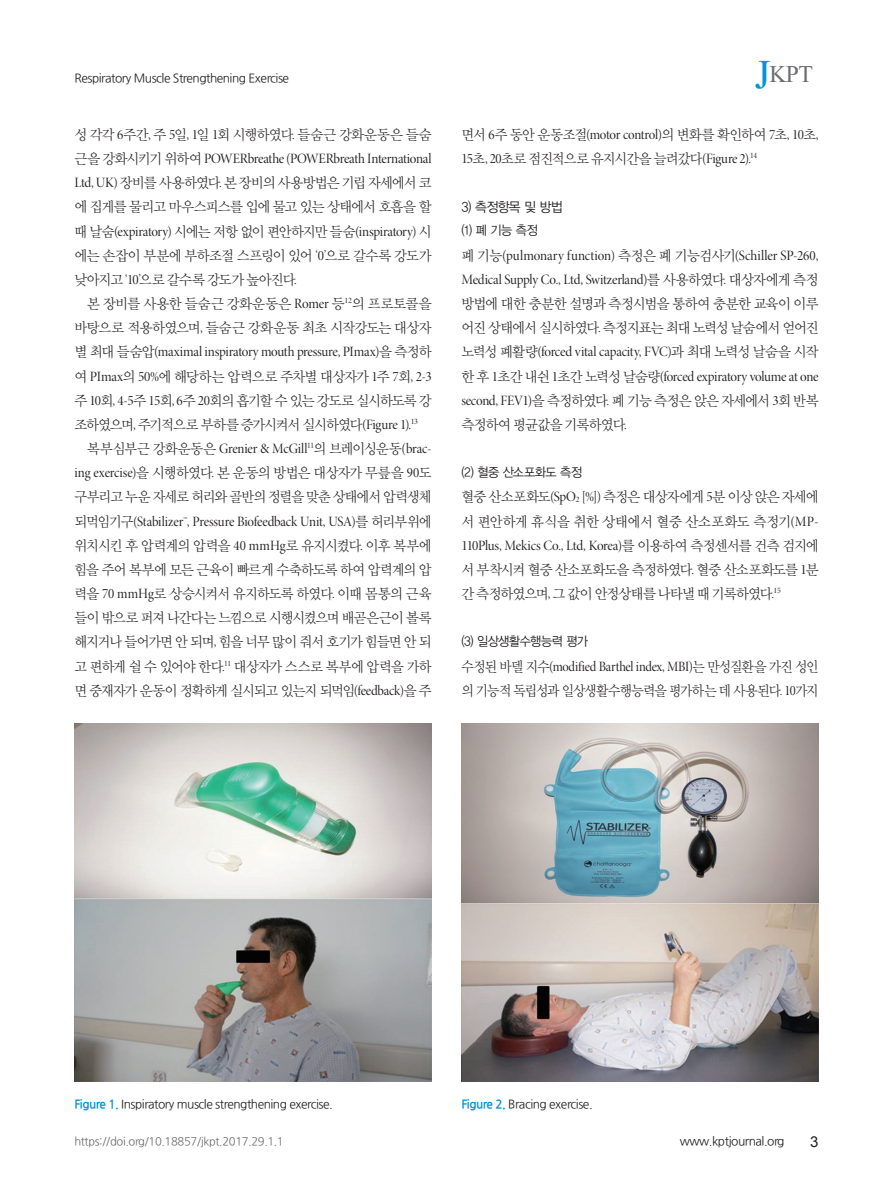
<style>
.page{position:relative;width:893px;height:1191px;background:#fff}
.page>*{position:absolute;margin:0;border:0;box-sizing:border-box;transform-origin:0 0}
.t1{font:30px "Aparajita";color:#6c6d70}
.t2{font:15px "Arial";color:#231f20}
.본문{font:14.25px/24.2px "YDVY Mj O32";letter-spacing:-.06em;color:#231f20;text-align:justify;scale:.96 1}
.본문-2{font:14.25px/24.2px "YDVY Mj O32";letter-spacing:-.06em;color:#231f20;text-align:justify;scale:.95 1}
.본문-3{font:14.25px/24.2px "YDVY Mj O32";letter-spacing:-.06em;color:#231f20;scale:.92 1}
.본문_소제목1{font:13.5px "YDVYGO32";letter-spacing:-.045em;color:#231f20;scale:.95 1}
.본문_소제목2{font:12.75px "YDVYGO32";letter-spacing:-.04em;color:#231f20;scale:.95 1}
.표_제목__그림_설명{font:12px "Nanum Gothic OTF";letter-spacing:-.04em;color:#231f20}
.하시라{font:12px "Nanum Gothic OTF";letter-spacing:-.04em;color:#231f20}
.t3{font:11.25px "Nanum Gothic OTF";letter-spacing:-.03em;color:#6c6d70}
.s1{font-family:"Minion Pro Disp"}
.s2{font-size:51px;color:#0095d9}
.s3{font-family:"Minion Pro Disp";font-size:8.25px}
.s4{font-family:"Nanum Gothic OTF Bold";color:#0095d9}
</style>
<div class="page">
<img style="left:74px;top:724px;width:358px;height:357px">
<img style="left:461px;top:724px;width:358px;height:357px">
<p class="하시라" style="left:74px;top:71px;width:216px">Respiratory Muscle Strengthening Exercise</p>
<p class="본문" style="left:74px;top:122px;width:374px">성 각각 <span class="s1">6</span>주간<span class="s1">,</span> 주 <span class="s1">5</span>일<span class="s1">, 1</span>일 <span class="s1">1</span>회 시행하였다<span class="s1">.</span> 들숨근 강화운동은 들숨 근을 강화시키기 위하여 <span class="s1">POWERbreathe (POWERbreath International Ltd, UK)</span> 장비를 사용하였다<span class="s1">.</span> 본 장비의 사용방법은 기립 자세에서 코 에 집게를 물리고 마우스피스를 입에 물고 있는 상태에서 호흡을 할 때 날숨<span class="s1">(expiratory)</span> 시에는 저항 없이 편안하지만 들숨<span class="s1">(inspiratory)</span> 시 에는 손잡이 부분에 부하조절 스프링이 있어 <span class="s1">‘0’</span>으로 갈수록 강도가 낮아지고 <span class="s1">‘10’</span>으로 갈수록 강도가 높아진다<span class="s1">.</span></p>
<p class="본문" style="left:74px;top:291px;width:374px;text-indent:13px">본 장비를 사용한 들숨근 강화운동은 <span class="s1">Romer</span> 등<sup>12</sup>의 프로토콜을 바탕으로 적용하였으며<span class="s1">,</span> 들숨근 강화운동 최초 시작강도는 대상자 별 최대 들숨압<span class="s1">(maximal inspiratory mouth pressure, PImax)</span>을 측정하 여 <span class="s1">PImax</span>의 <span class="s1">50%</span>에 해당하는 압력으로 주차별 대상자가 <span class="s1">1</span>주 <span class="s1">7</span>회<span class="s1">, 2-3 </span>주 <span class="s1">10</span>회<span class="s1">, 4-5</span>주 <span class="s1">15</span>회<span class="s1">, 6</span>주 <span class="s1">20</span>회의 흡기할 수 있는 강도로 실시하도록 강 조하였으며<span class="s1">,</span> 주기적으로 부하를 증가시켜서 실시하였다<span class="s1">(Figure 1).</span><sup>13</sup></p>
<p class="본문-2" style="left:74px;top:436px;width:378px;text-indent:13px">복부심부근 강화운동은 <span class="s1">Grenier &amp; McGill</span><sup>11</sup>의 브레이싱운동<span class="s1">(brac&shy;ing exercise)</span>을 시행하였다<span class="s1">.</span> 본 운동의 방법은 대상자가 무릎을 <span class="s1">90</span>도 구부리고 누운 자세로 허리와 골반의 정렬을 맞춘 상태에서 압력생체 되먹임기구<span class="s1">(Stabilizer™, Pressure Biofeedback Unit, USA)</span>를 허리부위에 위치시킨 후 압력계의 압력을 <span class="s1">40 mmHg</span>로 유지시켰다<span class="s1">.</span> 이후 복부에 힘을 주어 복부에 모든 근육이 빠르게 수축하도록 하여 압력계의 압 력을 <span class="s1">70 mmHg</span>로 상승시켜서 유지하도록 하였다<span class="s1">.</span> 이때 몸통의 근육 들이 밖으로 퍼져 나간다는 느낌으로 시행시켰으며 배곧은근이 볼록 해지거나 들어가면 안 되며<span class="s1">,</span> 힘을 너무 많이 줘서 호기가 힘들면 안 되 고 편하게 쉴 수 있어야 한다<span class="s1">.</span><sup>11</sup> 대상자가 스스로 복부에 압력을 가하 면 중재자가 운동이 정확하게 실시되고 있는지 되먹임<span class="s1">(feedback)</span>을 주</p>
<p class="t1" style="left:755px;top:60px;width:60px"><span class="s2">J</span>KPT</p>
<p class="본문-2" style="left:461px;top:122px;width:377px">면서 <span class="s1">6</span>주 동안 운동조절<span class="s1">(motor control)</span>의 변화를 확인하여 <span class="s1">7</span>초<span class="s1">, 10</span>초<span class="s1">,<br>15</span>초<span class="s1">, 20</span>초로 점진적으로 유지시간을 늘려갔다<span class="s1">(Figure 2).</span><sup>14</sup></p>
<p class="본문_소제목1" style="left:461px;top:198px;width:109px">3) 측정항목 및 방법</p>
<p class="본문_소제목2" style="left:461px;top:222px;width:82px">(1) 폐 기능 측정</p>
<p class="본문" style="left:461px;top:243px;width:374px">폐 기능<span class="s1">(pulmonary function)</span> 측정은 폐 기능검사기<span class="s1">(Schiller SP-260, Medical Supply Co., Ltd, Switzerland)</span>를 사용하였다<span class="s1">.</span> 대상자에게 측정 방법에 대한 충분한 설명과 측정시범을 통하여 충분한 교육이 이루 어진 상태에서 실시하였다<span class="s1">.</span> 측정지표는 최대 노력성 날숨에서 얻어진 노력성 폐활량<span class="s1">(forced vital capacity, FVC)</span>과 최대 노력성 날숨을 시작 한 후 <span class="s1">1</span>초간 내쉰 <span class="s1">1</span>초간 노력성 날숨량<span class="s1">(forced expiratory volume at one second, FEV1)</span>을 측정하였다<span class="s1">.</span> 폐 기능 측정은 앉은 자세에서 <span class="s1">3</span>회 반복 측정하여 평균값을 기록하였다<span class="s1">.</span></p>
<p class="본문_소제목2" style="left:461px;top:463px;width:129px">(2) 혈중 산소포화도 측정</p>
<p class="본문" style="left:461px;top:484px;width:374px">혈중 산소포화도<span class="s1">(SpO</span><span class="s3">2</span> <span class="s1">[%])</span> 측정은 대상자에게 <span class="s1">5</span>분 이상 앉은 자세에 서 편안하게 휴식을 취한 상태에서 혈중 산소포화도 측정기<span class="s1">(MP-110Plus, Mekics Co., Ltd, Korea)</span>를 이용하여 측정센서를 건측 검지에 서 부착시켜 혈중 산소포화도을 측정하였다<span class="s1">.</span> 혈중 산소포화도를 <span class="s1">1</span>분 간 측정하였으며<span class="s1">,</span> 그 값이 안정상태를 나타낼 때 기록하였다<span class="s1">.</span><sup>15</sup></p>
<p class="본문_소제목2" style="left:461px;top:633px;width:135px">(3) 일상생활수행능력 평가</p>
<p class="본문-3" style="left:461px;top:653px;width:390px">수정된 바델 지수<span class="s1">(modified Barthel index, MBI)</span>는 만성질환을 가진 성인 의 기능적 독립성과 일상생활수행능력을 평가하는 데 사용된다<span class="s1">. 10</span>가지</p>
<p class="표_제목__그림_설명" style="left:74px;top:1096px;width:260px"><span class="s4">Figure 1.</span> Inspiratory muscle strengthening exercise.</p>
<p class="표_제목__그림_설명" style="left:461px;top:1096px;width:133px"><span class="s4">Figure 2.</span> Bracing exercise.</p>
<p class="t3" style="left:74px;top:1134px;width:211px">https://doi.org/10.18857/jkpt.2017.29.1.1</p>
<p class="하시라" style="left:680px;top:1134px;width:106px">www.kptjournal.org</p>
<p class="t2" style="left:810px;top:1132px;width:10px">3</p>
</div>
